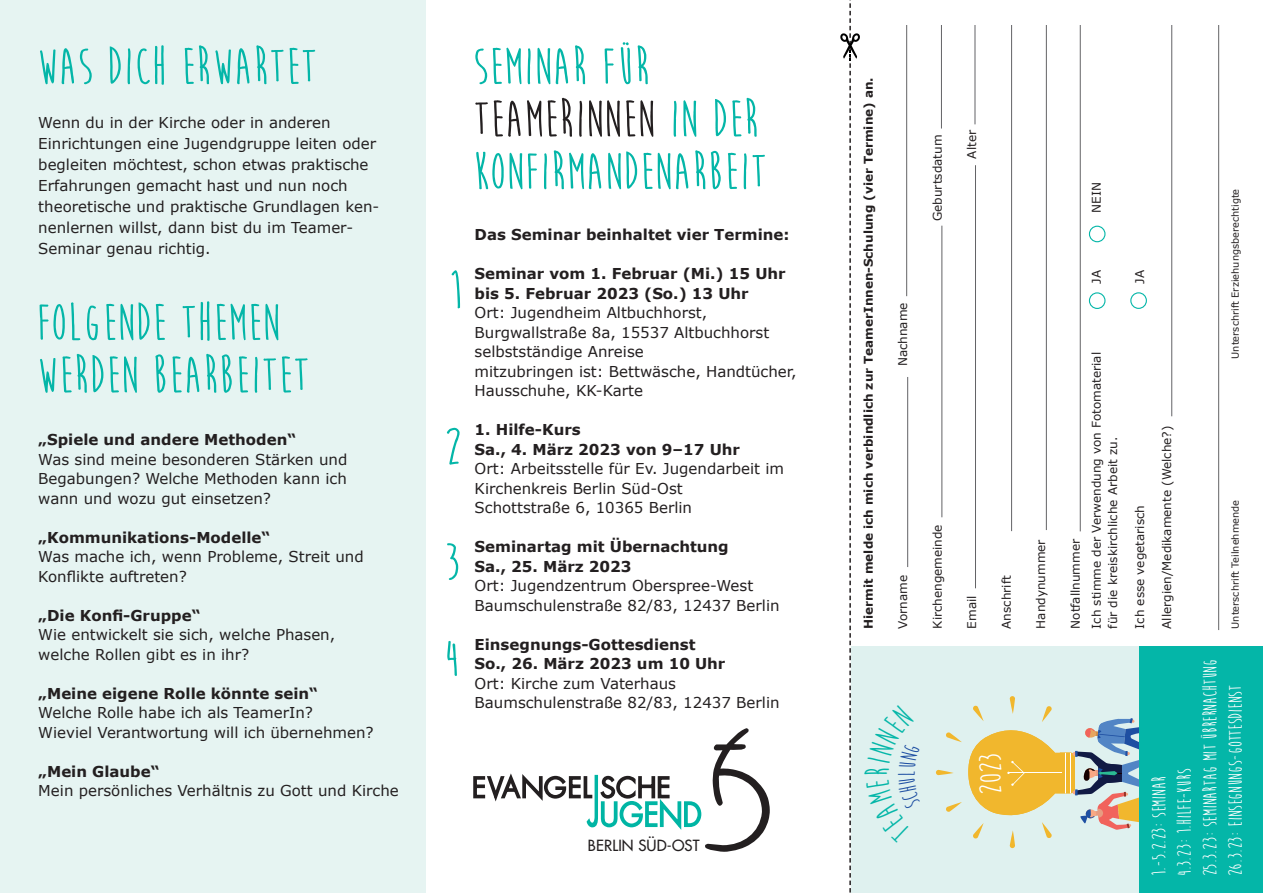
<style>
.page{position:relative;width:1263px;height:893px;background:#fff}
.page>*{position:absolute;margin:0;border:0;box-sizing:border-box;transform-origin:0 0}
.t1{font:700 52.5px/52.5px "Moon Flower";letter-spacing:.01em;color:#04b6a8}
.t2{font:700 31.5px "Moon Flower";color:#fff}
.t3{font:700 19.5px/25.5px "Moon Flower";color:#fff}
.t4{font:15px/19.5px "Verdana";color:#231f20}
.t5{font:700 15px/19.5px "Verdana";color:#231f20}
.t6{font:15px "Futura";letter-spacing:.01em;color:#231f20}
.t7{font:12px/21px "Verdana";color:#231f20}
.t8{font:700 12px "Verdana";color:#231f20}
.t9{font:9.75px "Verdana";color:#231f20}
.s1{color:#231f20}
</style>
<div class="page">
<div style="left:851px;top:647px;width:301px;height:246px;background:#dff1ef"></div>
<div style="left:0;top:0;width:425px;height:893px;background:#e6f4f2"></div>
<svg style="left:936px;top:770px;width:18px;height:5px"></svg>
<svg style="left:946px;top:802px;width:16px;height:10px"></svg>
<div style="left:1010px;top:830px;width:5px;height:18px;background:#f1b72d;border-radius:3px"></div>
<svg style="left:946px;top:732px;width:16px;height:10px"></svg>
<div style="left:1010px;top:696px;width:5px;height:18px;background:#f1b72d;border-radius:3px"></div>
<svg style="left:968px;top:705px;width:172px;height:134px"></svg>
<hr style="left:1009px;top:772px;width:52px;height:1px;background:#fff">
<hr style="left:941px;top:226px;width:1px;height:291px;background:#636366">
<hr style="left:975px;top:165px;width:1px;height:423px;background:#636366">
<hr style="left:1011px;top:10px;width:1px;height:521px;background:#636366">
<hr style="left:1080px;top:4px;width:1px;height:527px;background:#636366">
<div style="left:1089px;top:292px;width:16px;height:17px;border:1px solid #04b6a8;border-radius:50%"></div>
<div style="left:1089px;top:226px;width:16px;height:16px;border:1px solid #04b6a8;border-radius:50%"></div>
<hr style="left:1218px;top:7px;width:1px;height:623px;background:#636366">
<div style="left:1130px;top:292px;width:17px;height:17px;border:1px solid #04b6a8;border-radius:50%"></div>
<div style="left:1140px;top:647px;width:123px;height:246px;background:#04b6a8"></div>
<hr style="left:941px;top:14px;width:1px;height:115px;background:#636366">
<hr style="left:974px;top:10px;width:1px;height:114px;background:#636366">
<hr style="left:1046px;top:7px;width:1px;height:523px;background:#636366">
<hr style="left:1171px;top:8px;width:1px;height:408px;background:#636366">
<div style="left:879px;top:0;width:384px;height:24px;background:#fff"></div>
<svg style="left:473px;top:728px;width:297px;height:124px"></svg>
<svg style="left:840px;top:0;width:81px;height:893px"></svg>
<h1 class="t1" style="left:36px;top:41px;width:282px">WAS DICH ERWARTET</h1>
<p class="t4" style="left:38px;top:113px;width:342px;line-height:21px">Wenn du in der Kirche oder in anderen Einrichtungen eine Jugendgruppe leiten oder begleiten möchtest, schon etwas praktische Erfahrungen gemacht hast und nun noch theoretische und praktische Grundlagen ken&shy;nenlernen willst, dann bist du im Teamer-Seminar genau richtig.</p>
<h1 class="t1" style="left:36px;top:297px;width:274px">FOLGENDE THEMEN<br>WERDEN BEARBEITET</h1>
<p class="t5" style="left:38px;top:430px;width:259px">„Spiele und andere Methoden“</p>
<p class="t4" style="left:38px;top:450px;width:311px;text-align:justify">Was sind meine besonderen Stärken und Begabungen? Welche Methoden kann ich wann und wozu gut einsetzen?</p>
<p class="t5" style="left:38px;top:528px;width:234px">„Kommunikations-Modelle“</p>
<p class="t4" style="left:38px;top:547px;width:327px">Was mache ich, wenn Probleme, Streit und<br>Konflikte auftreten?</p>
<p class="t5" style="left:38px;top:606px;width:164px">„Die Konfi-Gruppe“</p>
<p class="t4" style="left:38px;top:625px;width:298px">Wie entwickelt sie sich, welche Phasen, welche Rollen gibt es in ihr?</p>
<p class="t5" style="left:38px;top:684px;width:281px">„Meine eigene Rolle könnte sein“</p>
<p class="t4" style="left:38px;top:703px;width:337px">Welche Rolle habe ich als TeamerIn?<br>Wieviel Verantwortung will ich übernehmen?</p>
<p class="t5" style="left:38px;top:762px;width:123px">„Mein Glaube“</p>
<p class="t4" style="left:38px;top:781px;width:362px">Mein persönliches Verhältnis zu Gott und Kirche</p>
<h1 class="t1" style="left:448px;top:265px;width:16px">1</h1>
<h1 class="t1" style="left:444px;top:421px;width:19px">2</h1>
<h1 class="t1" style="left:444px;top:516px;width:18px;line-height:95.7px">3<br>4</h1>
<h1 class="t1" style="left:473px;top:41px;width:294px">SEMINAR FÜR<br><span class="s1">TEAMERINNEN</span> IN DER<br>KONF IRMANDENARBEIT</h1>
<p class="t5" style="left:475px;top:225px;width:316px">Das Seminar beinhaltet vier Termine:</p>
<p class="t5" style="left:475px;top:264px;width:313px">Seminar vom 1. Februar (Mi.) 15 Uhr bis 5. Februar 2023 (So.) 13 Uhr</p>
<p class="t4" style="left:475px;top:303px;width:323px">Ort: Jugendheim Altbuchhorst,<br>Burgwallstraße 8a, 15537 Altbuchhorst selbstständige Anreise<br>mitzubringen ist: Bettwäsche, Handtücher,<br>Hausschuhe, KK-Karte</p>
<p class="t5" style="left:475px;top:420px;width:267px">1. Hilfe-Kurs<br>Sa., 4. März 2023 von 9–17 Uhr</p>
<p class="t4" style="left:475px;top:459px;width:311px">Ort: Arbeitsstelle für Ev. Jugendarbeit im<br>Kirchenkreis Berlin Süd-Ost<br>Schottstraße 6, 10365 Berlin</p>
<p class="t5" style="left:475px;top:537px;width:256px">Seminartag mit Übernachtung<br>Sa., 25. März 2023</p>
<p class="t4" style="left:475px;top:576px;width:306px">Ort: Jugendzentrum Oberspree-West<br>Baumschulenstraße 82/83, 12437 Berlin</p>
<p class="t5" style="left:475px;top:634px;width:252px">Einsegnungs-Gottesdienst<br>So., 26. März 2023 um 10 Uhr</p>
<p class="t4" style="left:475px;top:674px;width:306px">Ort: Kirche zum Vaterhaus<br>Baumschulenstraße 82/83, 12437 Berlin</p>
<p class="t6" style="left:588px;top:835px;width:113px">BERLIN SÜD-OST</p>
<p class="t8" style="left:860px;top:629px;width:553px;rotate:-90deg">Hiermit melde ich mich verbindlich zur TeamerInnen-Schulung (vier Termine) an.</p>
<p class="t7" style="left:892px;top:366px;width:65px;rotate:-90deg">Nachname</p>
<p class="t7" style="left:892px;top:629px;width:55px;rotate:-90deg">Vorname</p>
<p class="t7" style="left:927px;top:221px;width:88px;rotate:-90deg">Geburtsdatum</p>
<p class="t7" style="left:961px;top:159px;width:30px;rotate:-90deg">Alter</p>
<p class="t7" style="left:927px;top:629px;width:106px;rotate:-90deg">Kirchengemeinde</p>
<p class="t7" style="left:961px;top:629px;width:35px;rotate:-90deg">Email</p>
<p class="t7" style="left:996px;top:629px;width:55px;rotate:-90deg">Anschrift</p>
<h2 class="t2" style="left:974px;top:794px;width:43px;rotate:-90deg">2023</h2>
<p class="t7" style="left:1030px;top:629px;width:91px;rotate:-90deg">Handynummer</p>
<p class="t7" style="left:1086px;top:213px;width:32px;rotate:-90deg">NEIN</p>
<p class="t7" style="left:1086px;top:284px;width:15px;rotate:-90deg">JA</p>
<p class="t7" style="left:1065px;top:629px;width:278px;rotate:-90deg">Notfallnummer<br>Ich stimme der Verwendung von Fotomaterial</p>
<p class="t7" style="left:1102px;top:629px;width:193px;rotate:-90deg">für die kreiskirchliche Arbeit zu.</p>
<p class="t7" style="left:1129px;top:284px;width:15px;rotate:-90deg">JA</p>
<p class="t7" style="left:1129px;top:629px;width:125px;rotate:-90deg">Ich esse vegetarisch</p>
<p class="t7" style="left:1156px;top:629px;width:205px;rotate:-90deg">Allergien/Medikamente (Welche?)</p>
<p class="t9" style="left:1229px;top:359px;width:171px;rotate:-90deg">Unterschrift Erziehungsberechtigte</p>
<p class="t9" style="left:1229px;top:629px;width:130px;rotate:-90deg">Unterschrift Teilnehmende</p>
<h3 class="t3" style="left:1146px;top:876px;width:218px;rotate:-90deg">1.-5.2.23: SEMINAR<br>4.3.23: 1.HILFE-KURS<br>25.3.23: SEMINARTAG MIT ÜBRERNACHTUNG<br>26.3.23: EINSEGNUNGS-GOTTESDIENST</h3>
</div>
